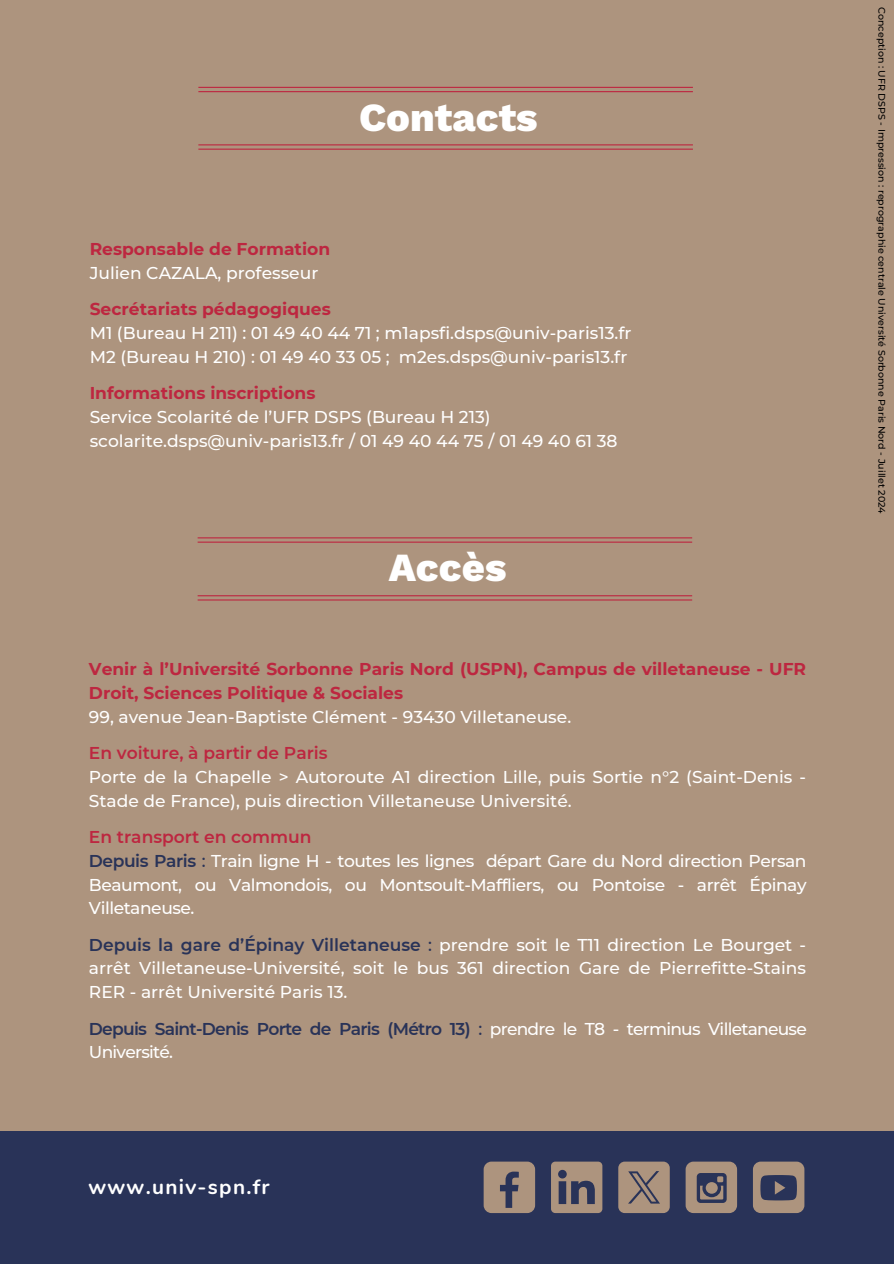
<style>
.page{position:relative;width:894px;height:1264px;background:#fff}
.page>*{position:absolute;margin:0;border:0;box-sizing:border-box;transform-origin:0 0}
.t1{font:800 39.9px "Work Sans";color:#fff}
.t2{font:700 20.7px "Nunito";letter-spacing:.065em;color:#fff}
.t3{font:500 17.1px/23.7px "Montserrat";color:#fff}
.t4{font:500 17.1px/23.7px "Montserrat";letter-spacing:-.025em;color:#fff}
.t5{font:700 17.1px/23.7px "Montserrat";color:#bd2740}
.t6{font:500 17.1px/23.7px "Montserrat";letter-spacing:-.045em;color:#fff}
.t7{font:500 9.45px "Montserrat";color:#000}
.s1{font-weight:700;color:#bd2740}
.s2{font-weight:500;color:#fff}
.s3{font-weight:600;color:#bd2740}
.s4{font-weight:600;color:#293358}
.s5{color:#293358}
</style>
<div class="page">
<div style="left:0;top:0;width:893px;height:1262px;background:#ad947e"></div>
<hr style="left:198px;top:91px;width:494px;height:1px;background:#bd2740">
<hr style="left:198px;top:87px;width:494px;height:1px;background:#bd2740">
<hr style="left:198px;top:149px;width:494px;height:1px;background:#bd2740">
<hr style="left:198px;top:144px;width:494px;height:1px;background:#bd2740">
<hr style="left:197px;top:541px;width:495px;height:1px;background:#bd2740">
<hr style="left:197px;top:537px;width:495px;height:1px;background:#bd2740">
<hr style="left:197px;top:599px;width:495px;height:1px;background:#bd2740">
<hr style="left:197px;top:595px;width:495px;height:1px;background:#bd2740">
<div style="left:0;top:1130px;width:893px;height:133px;background:#293358"></div>
<div style="left:483px;top:1161px;width:52px;height:51px;background:#ad947e;border-radius:8px"></div>
<svg style="left:500px;top:1171px;width:18px;height:36px"></svg>
<svg style="left:551px;top:1161px;width:51px;height:51px"></svg>
<svg style="left:618px;top:1161px;width:51px;height:51px"></svg>
<div style="left:685px;top:1161px;width:51px;height:51px;background:#ad947e;border-radius:8px"></div>
<svg style="left:696px;top:1173px;width:30px;height:29px"></svg>
<div style="left:752px;top:1161px;width:52px;height:51px;background:#ad947e;border-radius:8px"></div>
<svg style="left:760px;top:1175px;width:36px;height:25px"></svg>
<svg style="left:619px;top:1162px;width:49px;height:49px;background:#9e8979"></svg>
<h1 class="t1" style="left:359px;top:93px;width:180px">Contacts</h1>
<h3 class="t3" style="left:90px;top:237px;width:242px"><span class="s1">Responsable de Formation<br></span>Julien CAZALA, professeur</h3>
<h3 class="t3" style="left:90px;top:297px;width:543px"><span class="s1">Secrétariats pédagogiques<br></span>M1 (Bureau H 211) : 01 49 40 44 71 ; m1apsfi.dsps@univ-paris13.fr<br>M2 (Bureau H 210) : 01 49 40 33 05 ; m2es.dsps@univ-paris13.fr</h3>
<p class="t3" style="left:90px;top:381px;width:402px"><span class="s1">Informations inscriptions<br></span>Service Scolarité de l’UFR DSPS (Bureau H 213)</p>
<h1 class="t3" style="left:90px;top:429px;width:529px">scolarite.dsps@univ-paris13.fr / 01 49 40 44 75 / 01 49 40 61 38</h1>
<h3 class="t1" style="left:388px;top:544px;width:119px">Accès</h3>
<h3 class="t5" style="left:89px;top:657px;width:718px">Venir à l’Université Sorbonne Paris Nord (USPN), Campus de villetaneuse - UFR<br>Droit, Sciences Politique &amp; Sociales<br><span class="s2">99, avenue Jean-Baptiste Clément - 93430 Villetaneuse.</span></h3>
<h3 class="t3" style="left:89px;top:741px;width:718px"><span class="s3">En voiture, à partir de Paris<br></span>Porte de la Chapelle &gt; Autoroute A1 direction Lille, puis Sortie n°2 (Saint-Denis -<br>Stade de France), puis direction Villetaneuse Université.</h3>
<h3 class="t4" style="left:89px;top:825px;width:719px"><span class="s3">En transport en commun<br></span><span class="s4">Depuis Paris</span> <span class="s5">:</span> Train ligne H - toutes les lignes départ Gare du Nord direction Persan Beaumont, ou Valmondois, ou Montsoult-Maffliers, ou Pontoise - arrêt Épinay Villetaneuse.</h3>
<p class="t3" style="left:89px;top:932px;width:718px;text-align:justify"><span class="s4">Depuis la gare d’Épinay Villetaneuse</span> <span class="s5">:</span> prendre soit le T11 direction Le Bourget - arrêt Villetaneuse-Université, soit le bus 361 direction Gare de Pierrefitte-Stains RER - arrêt Université Paris 13.</p>
<h2 class="t6" style="left:89px;top:1016px;width:719px"><span class="s4">Depuis Saint-Denis Porte de Paris (Métro 13)</span> <span class="s5">:</span> prendre le T8 - terminus Villetaneuse<br>Université.</h2>
<h3 class="t2" style="left:89px;top:1173px;width:182px">www.univ-spn.fr</h3>
<h3 class="t7" style="left:887px;top:7px;width:508px;rotate:90deg">Conception : UFR DSPS - Impression : reprographie centrale Université Sorbonne Paris Nord - Juillet 2024</h3>
</div>
